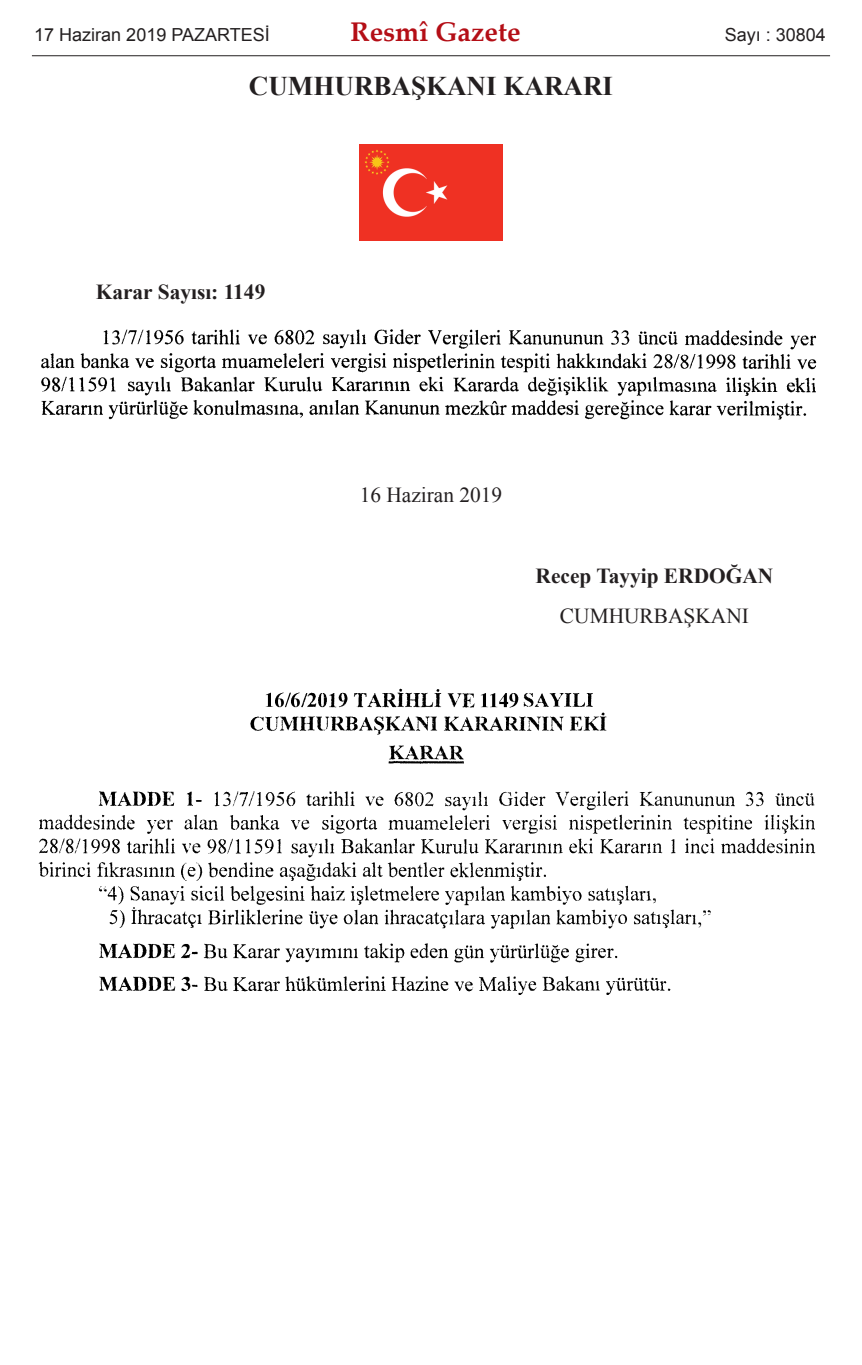
<style>
.page{position:relative;width:862px;height:1365px;background:#fff}
.page>*{position:absolute;margin:0;border:0;box-sizing:border-box;transform-origin:0 0}
.t1{font:700 27px "Times New Roman";color:#231f20}
.t2{font:700 27px "Palatino Linotype";color:#b40e16}
.t3{font:700 21.38px "Times New Roman";color:#231f20}
.t4{font:21.38px "Times New Roman";color:#231f20}
.t5{font:18px "Arial";color:#231f20}
</style>
<div class="page">
<img style="left:359px;top:145px;width:143px;height:95px">
<img style="left:41px;top:329px;width:776px;height:91px">
<img style="left:38px;top:688px;width:778px;height:307px">
<hr style="left:32px;top:55px;width:797px;height:1px;background:#231f20">
<p class="t5" style="left:34px;top:25px;width:237px">17 Haziran 2019 PAZARTESİ</p>
<p class="t2" style="left:350px;top:21px;width:171px">Resmî Gazete</p>
<p class="t5" style="left:724px;top:25px;width:103px">Sayı : 30804</p>
<p class="t1" style="left:249px;top:71px;width:365px">CUMHURBAŞKANI KARARI</p>
<p class="t3" style="left:96px;top:280px;width:171px">Karar Sayısı: 1149</p>
<p class="t4" style="left:359px;top:483px;width:144px">16 Haziran 2019</p>
<p class="t3" style="left:535px;top:564px;width:239px">Recep Tayyip ERDOĞAN</p>
<p class="t4" style="left:559px;top:604px;width:190px">CUMHURBAŞKANI</p>
</div>
